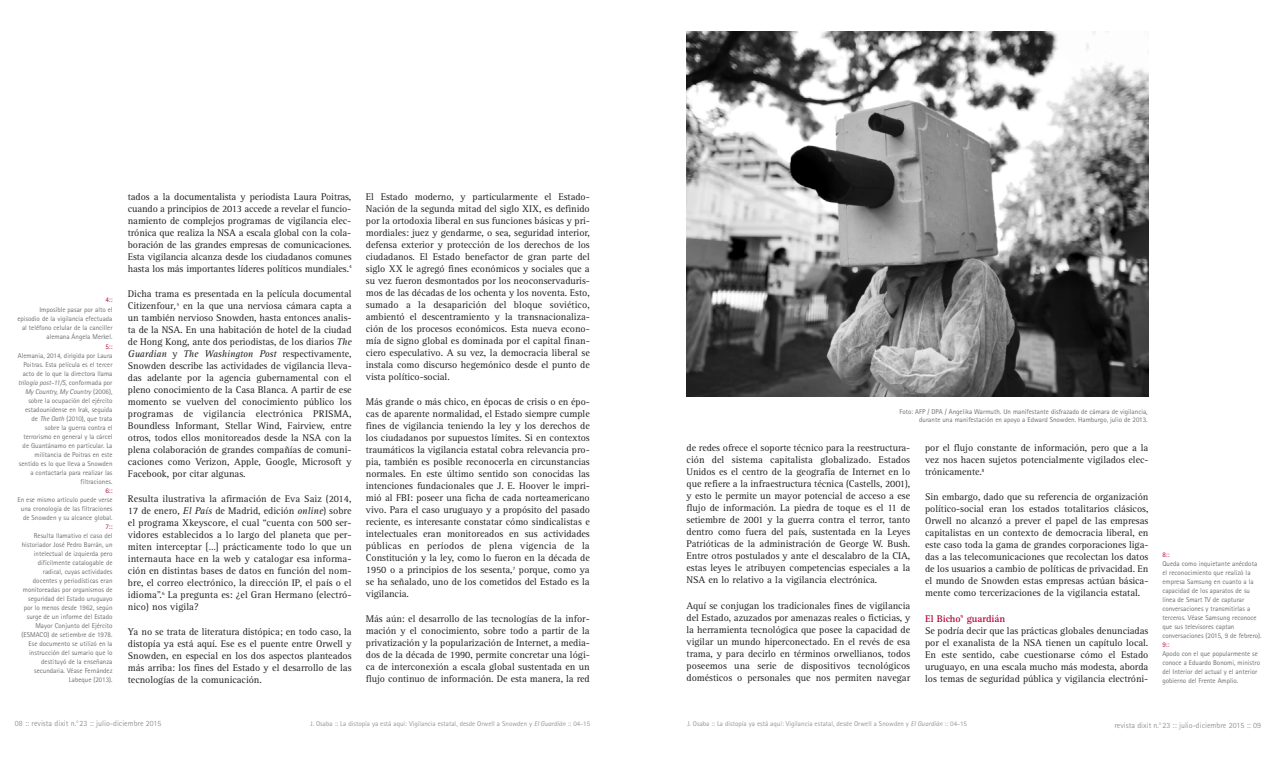
<style>
.page{position:relative;width:1276px;height:766px;background:#fff}
.page>*{position:absolute;margin:0;border:0;box-sizing:border-box;transform-origin:0 0}
.t1{font:10px/12px "Rotis Serif";letter-spacing:-.005em;color:#231f20;text-align:justify}
.t2{font:8px "Rotis Sans Serif";color:#939598}
.t3{font:7px/9px "Rotis Sans Serif";color:#6c6d70;text-align:right}
.t4{font:7px "Rotis Sans Serif";color:#939598}
.t5{font:7px "Rotis Sans Serif";color:#b30437}
.s1{font-style:italic}
.s2{font-weight:700;color:#b30437}
</style>
<div class="page">
<img style="left:686px;top:31px;width:462px;height:365px">
<p class="t5" style="left:105px;top:297px;width:9px">4::</p>
<p class="t3" style="left:17px;top:305px;width:97px;line-height:9.3px">Imposible pasar por alto el episodio de la vigilancia efectuada al teléfono celular de la canciller alemana Ángela Merkel.</p>
<p class="t5" style="left:105px;top:344px;width:9px">5::</p>
<p class="t3" style="left:18px;top:351px;width:96px">Alemania, 2014, dirigida por Laura<br>Poitras. Esta película es el tercer acto de lo que la directora llama <span class="s1">trilogía post-11/S,</span> conformada por<br><span class="s1">My Country, My Country</span> (2006), sobre la ocupación del ejército estadounidense en Irak, seguida de <span class="s1">The Oath</span> (2010), que trata sobre la guerra contra el terrorismo en general y la cárcel de Guantánamo en particular. La militancia de Poitras en este sentido es lo que lleva a Snowden a contactarla para realizar las filtraciones.</p>
<p class="t5" style="left:105px;top:488px;width:9px">6::</p>
<p class="t3" style="left:18px;top:496px;width:96px">En ese mismo artículo puede verse una cronología de las filtraciones de Snowden y su alcance global.</p>
<p class="t5" style="left:105px;top:524px;width:9px">7::</p>
<p class="t3" style="left:22px;top:532px;width:92px">Resulta llamativo el caso del historiador José Pedro Barrán, un intelectual de izquierda pero difícilmente catalogable de radical, cuyas actividades docentes y periodísticas eran monitoreadas por organismos de seguridad del Estado uruguayo por lo menos desde 1962, según surge de un informe del Estado<br>Mayor Conjunto del Ejército (ESMACO) de setiembre de 1978.<br>Ese documento se utilizó en la instrucción del sumario que lo destituyó de la enseñanza secundaria. Véase Fernández<br>Labeque (2013).</p>
<p class="t1" style="left:128px;top:191px;width:225px">tados a la documentalista y periodista Laura Poitras, cuando a principios de 2013 accede a revelar el funcio&shy;namiento de complejos programas de vigilancia elec&shy;trónica que realiza la NSA a escala global con la cola&shy;boración de las grandes empresas de comunicaciones.<br>Esta vigilancia alcanza desde los ciudadanos comunes hasta los más importantes líderes políticos mundiales.<sup>4</sup></p>
<p class="t1" style="left:128px;top:288px;width:225px">Dicha trama es presentada en la película documental Citizenfour<span class="s1">,</span><sup>5</sup> en la que una nerviosa cámara capta a un también nervioso Snowden, hasta entonces analis&shy;ta de la NSA<span class="s1">.</span> En una habitación de hotel de la ciudad de Hong Kong, ante dos periodistas, de los diarios <span class="s1">The Guardian</span> y <span class="s1">The Washington Post</span> respectivamente, Snowden describe las actividades de vigilancia lleva&shy;das adelante por la agencia gubernamental con el pleno conocimiento de la Casa Blanca. A partir de ese momento se vuelven del conocimiento público los programas de vigilancia electrónica PRISMA, Boundless Informant, Stellar Wind, Fairview, entre otros, todos ellos monitoreados desde la NSA con la plena colaboración de grandes compañías de comuni&shy;caciones como Verizon, Apple, Google, Microsoft y Facebook, por citar algunas.</p>
<p class="t1" style="left:128px;top:494px;width:225px">Resulta ilustrativa la afirmación de Eva Saiz (2014, 17 de enero, <span class="s1">El País</span> de Madrid, edición <span class="s1">online</span>) sobre el programa Xkeyscore, el cual “cuenta con 500 ser&shy;vidores establecidos a lo largo del planeta que per&shy;miten interceptar […] prácticamente todo lo que un internauta hace en la web y catalogar esa informa&shy;ción en distintas bases de datos en función del nom&shy;bre, el correo electrónico, la dirección IP, el país o el idioma”.<sup>6</sup> La pregunta es: ¿el Gran Hermano (electró&shy;nico) nos vigila?</p>
<p class="t1" style="left:128px;top:627px;width:225px">Ya no se trata de literatura distópica; en todo caso, la distopía ya está aquí. Ese es el puente entre Orwell y Snowden, en especial en los dos aspectos planteados más arriba: los fines del Estado y el desarrollo de las tecnologías de la comunicación.</p>
<p class="t1" style="left:366px;top:191px;width:226px">El Estado moderno, y particularmente el Estado-Nación de la segunda mitad del siglo XIX, es definido por la ortodoxia liberal en sus funciones básicas y pri&shy;mordiales: juez y gendarme, o sea, seguridad interior, defensa exterior y protección de los derechos de los ciudadanos. El Estado benefactor de gran parte del siglo XX le agregó fines económicos y sociales que a su vez fueron desmontados por los neoconservaduris&shy;mos de las décadas de los ochenta y los noventa. Esto, sumado a la desaparición del bloque soviético, ambientó el descentramiento y la transnacionaliza&shy;ción de los procesos económicos. Esta nueva econo&shy;mía de signo global es dominada por el capital finan&shy;ciero especulativo. A su vez, la democracia liberal se instala como discurso hegemónico desde el punto de vista político-social.</p>
<p class="t1" style="left:366px;top:396px;width:226px">Más grande o más chico, en épocas de crisis o en épo&shy;cas de aparente normalidad, el Estado siempre cumple fines de vigilancia teniendo la ley y los derechos de los ciudadanos por supuestos límites. Si en contextos traumáticos la vigilancia estatal cobra relevancia pro&shy;pia, también es posible reconocerla en circunstancias normales. En este último sentido son conocidas las intenciones fundacionales que J. E. Hoover le impri&shy;mió al FBI: poseer una ficha de cada norteamericano vivo. Para el caso uruguayo y a propósito del pasado reciente, es interesante constatar cómo sindicalistas e intelectuales eran monitoreados en sus actividades públicas en períodos de plena vigencia de la Constitución y la ley, como lo fueron en la década de 1950 o a principios de los sesenta,<sup>7</sup> porque, como ya se ha señalado, uno de los cometidos del Estado es la vigilancia.</p>
<p class="t1" style="left:366px;top:614px;width:226px">Más aún: el desarrollo de las tecnologías de la infor&shy;mación y el conocimiento, sobre todo a partir de la privatización y la popularización de Internet, a media&shy;dos de la década de 1990, permite concretar una lógi&shy;ca de interconexión a escala global sustentada en un flujo continuo de información. De esta manera, la red</p>
<p class="t3" style="left:899px;top:408px;width:250px;line-height:8px">Foto: AFP / DPA / Angelika Warmuth. Un manifestante disfrazado de cámara de vigilancia, durante una manifestación en apoyo a Edward Snowden. Hamburgo, julio de 2013.</p>
<p class="t1" style="left:686px;top:443px;width:225px">de redes ofrece el soporte técnico para la reestructura&shy;ción del sistema capitalista globalizado. Estados Unidos es el centro de la geografía de Internet en lo que refiere a la infraestructura técnica (Castells, 2001), y esto le permite un mayor potencial de acceso a ese flujo de información. La piedra de toque es el 11 de setiembre de 2001 y la guerra contra el terror, tanto dentro como fuera del país, sustentada en la Leyes Patrióticas de la administración de George W. Bush.<br>Entre otros postulados y ante el descalabro de la CIA, estas leyes le atribuyen competencias especiales a la NSA en lo relativo a la vigilancia electrónica.</p>
<p class="t1" style="left:686px;top:600px;width:225px">Aquí se conjugan los tradicionales fines de vigilancia del Estado, azuzados por amenazas reales o ficticias, y la herramienta tecnológica que posee la capacidad de vigilar un mundo hiperconectado. En el revés de esa trama, y para decirlo en términos orwellianos, todos poseemos una serie de dispositivos tecnológicos domésticos o personales que nos permiten navegar</p>
<p class="t1" style="left:925px;top:443px;width:225px">por el flujo constante de información, pero que a la vez nos hacen sujetos potencialmente vigilados elec&shy;trónicamente.<sup>8</sup></p>
<p class="t1" style="left:925px;top:492px;width:225px">Sin embargo, dado que su referencia de organización político-social eran los estados totalitarios clásicos, Orwell no alcanzó a prever el papel de las empresas capitalistas en un contexto de democracia liberal, en este caso toda la gama de grandes corporaciones liga&shy;das a las telecomunicaciones que recolectan los datos de los usuarios a cambio de políticas de privacidad. En el mundo de Snowden estas empresas actúan básica&shy;mente como tercerizaciones de la vigilancia estatal.</p>
<p class="t1" style="left:925px;top:613px;width:225px;text-align:left"><span class="s2">El Bicho</span><sup>9</sup> <span class="s2">guardián<br></span>Se podría decir que las prácticas globales denunciadas por el exanalista de la NSA tienen un capítulo local.<br>En este sentido, cabe cuestionarse cómo el Estado uruguayo, en una escala mucho más modesta, aborda los temas de seguridad pública y vigilancia electróni-</p>
<p class="t5" style="left:1162px;top:552px;width:9px">8::</p>
<p class="t3" style="left:1162px;top:560px;width:101px;text-align:left">Queda como inquietante anécdota el reconocimiento que realizó la empresa Samsung en cuanto a la capacidad de los aparatos de su línea de Smart TV de capturar conversaciones y transmitirlas a terceros. Véase Samsung reconoce que sus televisores captan conversaciones (2015, 9 de febrero).</p>
<p class="t5" style="left:1162px;top:642px;width:9px">9::</p>
<p class="t3" style="left:1162px;top:650px;width:99px;text-align:left">Apodo con el que popularmente se conoce a Eduardo Bonomi, ministro del Interior del actual y el anterior gobierno del Frente Amplio.</p>
<p class="t2" style="left:15px;top:720px;width:148px">08 :: revista dixit n.<sup>0</sup> 23 :: julio-diciembre 2015</p>
<p class="t4" style="left:310px;top:721px;width:281px">J. Osaba :: La distopía ya está aquí: Vigilancia estatal, desde Orwell a Snowden y <span class="s1">El Guardián</span> :: 04-15</p>
<p class="t4" style="left:687px;top:721px;width:281px">J. Osaba :: La distopía ya está aquí: Vigilancia estatal, desde Orwell a Snowden y <span class="s1">El Guardián</span> :: 04-15</p>
<p class="t2" style="left:1114px;top:722px;width:148px">revista dixit n.<sup>0</sup> 23 :: julio-diciembre 2015 :: 09</p>
</div>
